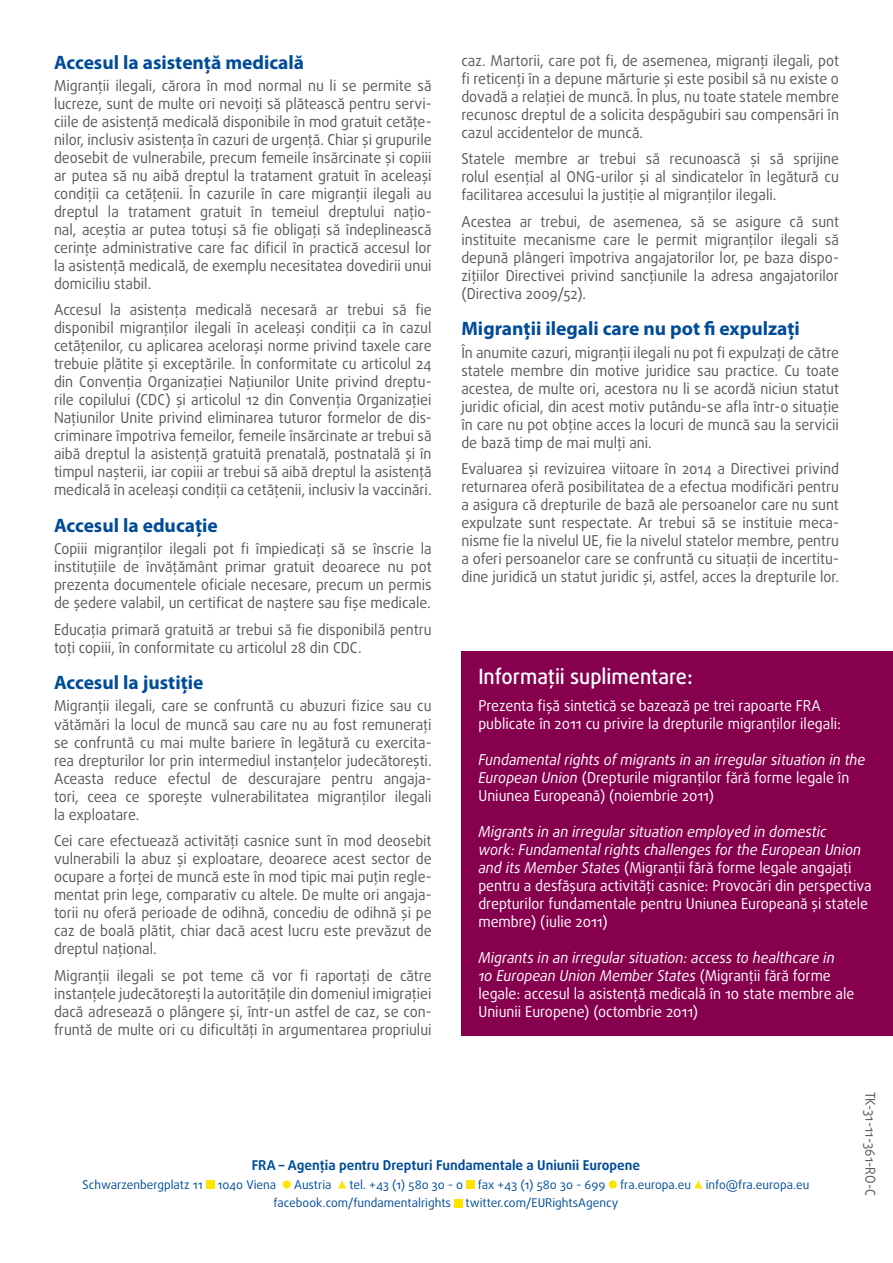
<style>
.page{position:relative;width:893px;height:1263px;background:#fff}
.page>*{position:absolute;margin:0;border:0;box-sizing:border-box;transform-origin:0 0}
.body{font:500 21px "Daxline Pro";color:#fff;scale:.95 1}
.sous-titre{font:700 19.5px "Myriad Pro";color:#004c98}
.body-2{font:15px/18px "Daxline Pro";color:#58585a;text-align:justify;scale:.95 1}
.further_info{font:15px/18px "Daxline Pro";color:#fff;scale:.95 1}
.t1{font:700 13.5px "Daxline Pro";color:#004c98}
.further_info-2{font:13.5px "Daxline Pro";color:#58585a;scale:.95 1}
.t2{font:12px "Daxline Pro";color:#004c98}
.s1{font-style:italic}
</style>
<div class="page">
<div style="left:461px;top:651px;width:432px;height:385px;background:#87004e"></div>
<div style="left:206px;top:1180px;width:8px;height:8px;background:#ffe400"></div>
<div style="left:283px;top:1180px;width:8px;height:8px;background:#ffe400;border-radius:50%"></div>
<svg style="left:338px;top:1180px;width:8px;height:8px"></svg>
<div style="left:466px;top:1180px;width:9px;height:8px;background:#ffe400"></div>
<div style="left:609px;top:1180px;width:8px;height:8px;background:#ffe400;border-radius:50%"></div>
<svg style="left:694px;top:1180px;width:8px;height:8px"></svg>
<div style="left:454px;top:1199px;width:8px;height:8px;background:#ffe400"></div>
<p class="sous-titre" style="left:54px;top:51px;width:252px">Accesul la asistenţă medicală</p>
<p class="body-2" style="left:54px;top:77px;width:399px">Migranţii ilegali, cărora în mod normal nu li se permite să lucreze, sunt de multe ori nevoiţi să plătească pentru servi&shy;ciile de asistenţă medicală disponibile în mod gratuit cetăţe&shy;nilor, inclusiv asistenţa în cazuri de urgenţă. Chiar şi grupurile deosebit de vulnerabile, precum femeile însărcinate şi copiii ar putea să nu aibă dreptul la tratament gratuit în aceleaşi condiţii ca cetăţenii. În cazurile în care migranţii ilegali au dreptul la tratament gratuit în temeiul dreptului naţio&shy;nal, aceştia ar putea totuşi să fie obligaţi să îndeplinească cerinţe administrative care fac dificil în practică accesul lor la asistenţă medicală, de exemplu necesitatea dovedirii unui domiciliu stabil.</p>
<p class="body-2" style="left:54px;top:301px;width:399px">Accesul la asistenţa medicală necesară ar trebui să fie disponibil migranţilor ilegali în aceleaşi condiţii ca în cazul cetăţenilor, cu aplicarea aceloraşi norme privind taxele care trebuie plătite şi exceptările. În conformitate cu articolul 24 din Convenţia Organizaţiei Naţiunilor Unite privind dreptu&shy;rile copilului (CDC) şi articolul 12 din Convenţia Organizaţiei Naţiunilor Unite privind eliminarea tuturor formelor de dis&shy;criminare împotriva femeilor, femeile însărcinate ar trebui să aibă dreptul la asistenţă gratuită prenatală, postnatală şi în timpul naşterii, iar copiii ar trebui să aibă dreptul la asistenţă medicală în aceleaşi condiţii ca cetăţenii, inclusiv la vaccinări.</p>
<p class="sous-titre" style="left:54px;top:514px;width:165px">Accesul la educaţie</p>
<p class="body-2" style="left:54px;top:540px;width:399px">Copiii migranţilor ilegali pot fi împiedicaţi să se înscrie la instituţiile de învăţământ primar gratuit deoarece nu pot prezenta documentele oficiale necesare, precum un permis de şedere valabil, un certificat de naştere sau fişe medicale.</p>
<p class="body-2" style="left:54px;top:620px;width:399px">Educaţia primară gratuită ar trebui să fie disponibilă pentru toţi copiii, în conformitate cu articolul 28 din CDC.</p>
<p class="sous-titre" style="left:54px;top:672px;width:151px">Accesul la justiţie</p>
<p class="body-2" style="left:54px;top:697px;width:399px">Migranţii ilegali, care se confruntă cu abuzuri fizice sau cu vătămări la locul de muncă sau care nu au fost remuneraţi se confruntă cu mai multe bariere în legătură cu exercita&shy;rea drepturilor lor prin intermediul instanţelor judecătoreşti.<br>Aceasta reduce efectul de descurajare pentru angaja&shy;tori, ceea ce sporeşte vulnerabilitatea migranţilor ilegali la exploatare.</p>
<p class="body-2" style="left:54px;top:832px;width:399px">Cei care efectuează activităţi casnice sunt în mod deosebit vulnerabili la abuz şi exploatare, deoarece acest sector de ocupare a forţei de muncă este în mod tipic mai puţin regle&shy;mentat prin lege, comparativ cu altele. De multe ori angaja&shy;torii nu oferă perioade de odihnă, concediu de odihnă şi pe caz de boală plătit, chiar dacă acest lucru este prevăzut de dreptul naţional.</p>
<p class="body-2" style="left:54px;top:966px;width:399px">Migranţii ilegali se pot teme că vor fi raportaţi de către instanţele judecătoreşti la autorităţile din domeniul imigraţiei dacă adresează o plângere şi, într-un astfel de caz, se con&shy;fruntă de multe ori cu dificultăţi în argumentarea propriului</p>
<p class="body-2" style="left:461px;top:51px;width:399px">caz. Martorii, care pot fi, de asemenea, migranţi ilegali, pot fi reticenţi în a depune mărturie şi este posibil să nu existe o dovadă a relaţiei de muncă. În plus, nu toate statele membre recunosc dreptul de a solicita despăgubiri sau compensări în cazul accidentelor de muncă.</p>
<p class="body-2" style="left:461px;top:150px;width:399px">Statele membre ar trebui să recunoască şi să sprijine rolul esenţial al ONG-urilor şi al sindicatelor în legătură cu facilitarea accesului la justiţie al migranţilor ilegali.</p>
<p class="body-2" style="left:461px;top:212px;width:399px">Acestea ar trebui, de asemenea, să se asigure că sunt instituite mecanisme care le permit migranţilor ilegali să depună plângeri împotriva angajatorilor lor, pe baza dispo&shy;ziţiilor Directivei privind sancţiunile la adresa angajatorilor (Directiva 2009/52).</p>
<p class="sous-titre" style="left:461px;top:318px;width:340px">Migranţii ilegali care nu pot fi expulzaţi</p>
<p class="body-2" style="left:461px;top:343px;width:399px">În anumite cazuri, migranţii ilegali nu pot fi expulzaţi de către statele membre din motive juridice sau practice. Cu toate acestea, de multe ori, acestora nu li se acordă niciun statut juridic oficial, din acest motiv putându-se afla într-o situaţie în care nu pot obţine acces la locuri de muncă sau la servicii de bază timp de mai mulţi ani.</p>
<p class="body-2" style="left:461px;top:460px;width:399px">Evaluarea şi revizuirea viitoare în 2014 a Directivei privind returnarea oferă posibilitatea de a efectua modificări pentru a asigura că drepturile de bază ale persoanelor care nu sunt expulzate sunt respectate. Ar trebui să se instituie meca&shy;nisme fie la nivelul UE, fie la nivelul statelor membre, pentru a oferi persoanelor care se confruntă cu situaţii de incertitu&shy;dine juridică un statut juridic şi, astfel, acces la drepturile lor.</p>
<p class="body" style="left:478px;top:663px;width:227px">Informaţii suplimentare:</p>
<p class="further_info" style="left:478px;top:697px;width:383px">Prezenta fişă sintetică se bazează pe trei rapoarte FRA publicate în 2011 cu privire la drepturile migranţilor ilegali:</p>
<p class="further_info" style="left:478px;top:751px;width:409px"><span class="s1">Fundamental rights of migrants in an irregular situation in the<br>European Union</span> (Drepturile migranţilor fără forme legale în<br>Uniunea Europeană) (noiembrie 2011)</p>
<p class="further_info" style="left:478px;top:823px;width:415px"><span class="s1">Migrants in an irregular situation employed in domestic<br>work: Fundamental rights challenges for the European Union and its Member States</span> (Migranţii fără forme legale angajaţi pentru a desfăşura activităţi casnice: Provocări din perspectiva drepturilor fundamentale pentru Uniunea Europeană şi statele membre) (iulie 2011)</p>
<p class="further_info" style="left:478px;top:949px;width:397px"><span class="s1">Migrants in an irregular situation: access to healthcare in<br>10 European Union Member States</span> (Migranţii fără forme legale: accesul la asistenţă medicală în 10 state membre ale Uniunii Europene) (octombrie 2011)</p>
<p class="t1" style="left:252px;top:1156px;width:390px">FRA – Agenția pentru Drepturi Fundamentale a Uniunii Europene</p>
<p class="t2" style="left:83px;top:1176px;width:195px">Schwarzenbergplatz 11 1040 Viena</p>
<p class="t2" style="left:294px;top:1176px;width:39px">Austria</p>
<p class="t2" style="left:349px;top:1176px;width:461px">tel. +43 (1) 580 30 - 0 fax +43 (1) 580 30 - 699 fra.europa.eu info@fra.europa.eu</p>
<p class="t2" style="left:274px;top:1195px;width:346px">facebook.com/fundamentalrights twitter.com/EURightsAgency</p>
<p class="further_info-2" style="left:879px;top:1092px;width:111px;rotate:90deg">TK-31-11-361-RO-C</p>
</div>
